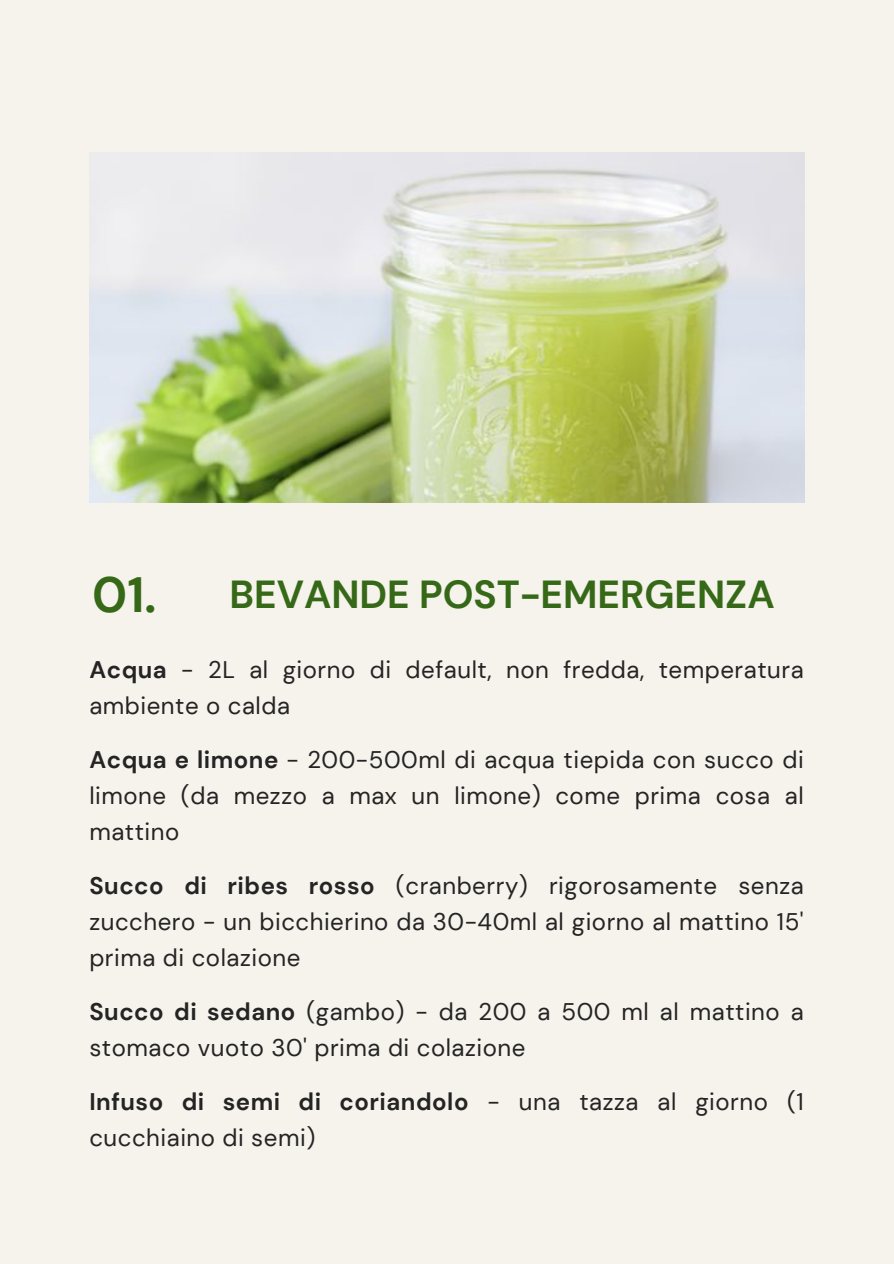
<style>
.page{position:relative;width:894px;height:1264px;background:#fff}
.page>*{position:absolute;margin:0;border:0;box-sizing:border-box;transform-origin:0 0}
.t1{font:700 49.5px "DM Sans";color:#366917}
.t2{font:700 39px "DM Sans";color:#366917}
.t3{font:24px/36px "DM Sans";letter-spacing:.02em;color:#242424}
.s1{font-weight:700}
</style>
<div class="page">
<div style="left:0;top:0;width:893px;height:1263px;background:#f6f2ec"></div>
<img style="left:89px;top:152px;width:715px;height:350px">
<p class="t1" style="left:92px;top:563px;width:66px">01.</p>
<p class="t2" style="left:229px;top:569px;width:546px">BEVANDE POST-EMERGENZA</p>
<h1 class="t3" style="left:89px;top:651px;width:715px"><span class="s1">Acqua</span> - 2L al giorno di default, non fredda, temperatura ambiente o calda</h1>
<h2 class="t3" style="left:89px;top:741px;width:715px;text-align:justify"><span class="s1">Acqua e limone</span> - 200-500ml di acqua tiepida con succo di limone (da mezzo a max un limone) come prima cosa al mattino</h2>
<p class="t3" style="left:89px;top:867px;width:715px;text-align:justify"><span class="s1">Succo di ribes rosso</span> (cranberry) rigorosamente senza zucchero - un bicchierino da 30-40ml al giorno al mattino 15' prima di colazione</p>
<p class="t3" style="left:89px;top:993px;width:715px"><span class="s1">Succo di sedano</span> (gambo) - da 200 a 500 ml al mattino a stomaco vuoto 30' prima di colazione</p>
<p class="t3" style="left:89px;top:1083px;width:715px"><span class="s1">Infuso di semi di coriandolo</span> - una tazza al giorno (1 cucchiaino di semi)</p>
</div>
